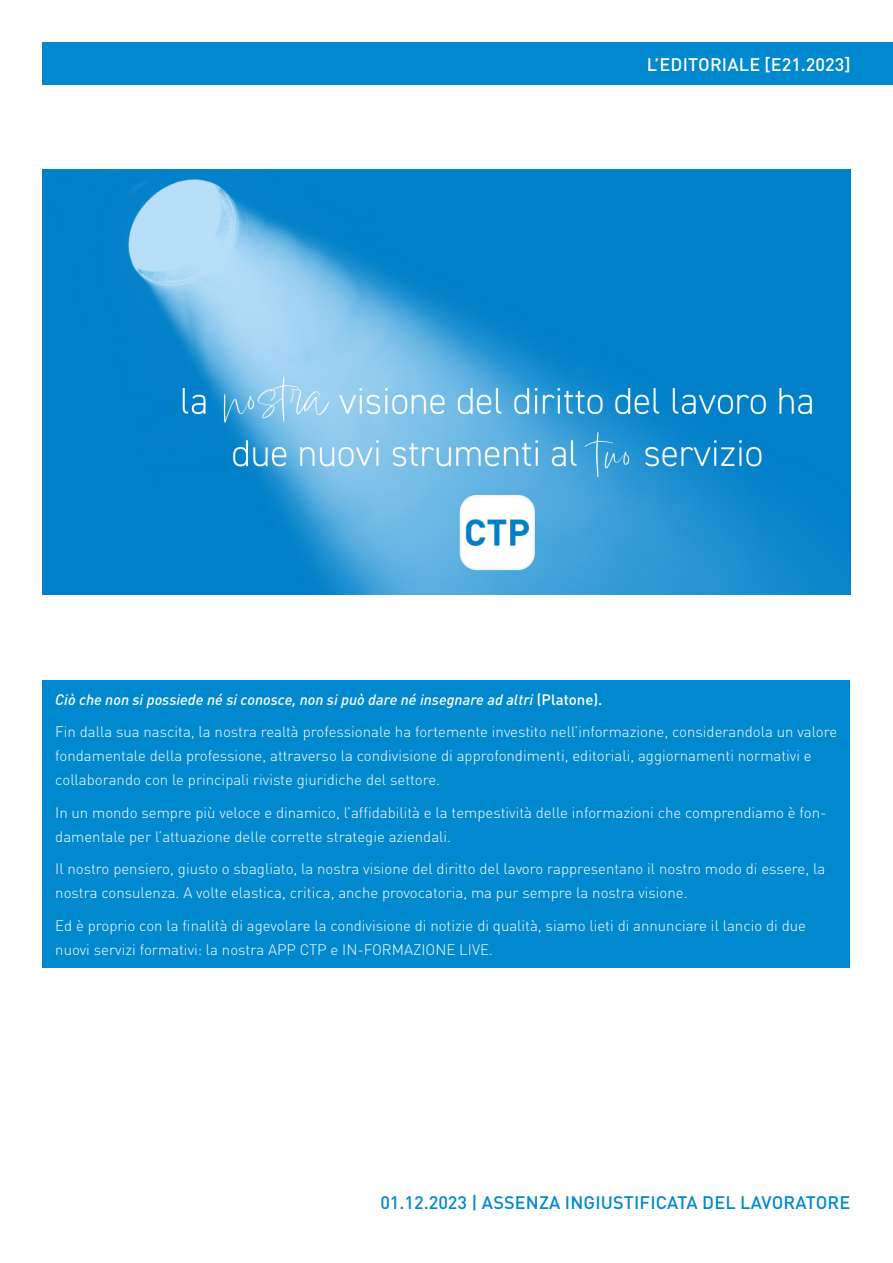
<style>
.page{position:relative;width:893px;height:1263px;background:#fff}
.page>*{position:absolute;margin:0;border:0;box-sizing:border-box;transform-origin:0 0}
.t1{font:500 18px "DINOT";letter-spacing:.01em;color:#0089cf}
.t2{font:500 18px "DINOT";letter-spacing:.01em;color:#fff}
.t3{font:300 15px/24px "DINOT";color:#fff}
.t4{font:italic 500 15px "DINOT";color:#fff}
.s1{font-style:normal}
</style>
<div class="page">
<div style="left:43px;top:43px;width:850px;height:42px;background:#0089cf"></div>
<img style="left:43px;top:170px;width:807px;height:425px">
<div style="left:43px;top:680px;width:807px;height:287px;background:#0089cf"></div>
<p class="t2" style="left:647px;top:50px;width:205px">L’EDITORIALE [E21.2023]</p>
<p class="t4" style="left:55px;top:688px;width:549px">Ciò che non si possiede né si conosce, non si può dare né insegnare ad altri <span class="s1">(Platone).</span></p>
<p class="t3" style="left:55px;top:718px;width:783px">Fin dalla sua nascita, la nostra realtà professionale ha fortemente investito nell’informazione, considerandola un valore fondamentale della professione, attraverso la condivisione di approfondimenti, editoriali, aggiornamenti normativi e collaborando con le principali riviste giuridiche del settore.</p>
<p class="t3" style="left:55px;top:799px;width:773px">In un mondo sempre più veloce e dinamico, l’affidabilità e la tempestività delle informazioni che comprendiamo è fon&shy;damentale per l’attuazione delle corrette strategie aziendali.</p>
<p class="t3" style="left:55px;top:855px;width:771px">Il nostro pensiero, giusto o sbagliato, la nostra visione del diritto del lavoro rappresentano il nostro modo di essere, la nostra consulenza. A volte elastica, critica, anche provocatoria, ma pur sempre la nostra visione.</p>
<p class="t3" style="left:55px;top:912px;width:752px">Ed è proprio con la finalità di agevolare la condivisione di notizie di qualità, siamo lieti di annunciare il lancio di due nuovi servizi formativi: la nostra APP CTP e IN-FORMAZIONE LIVE.</p>
<p class="t1" style="left:380px;top:1189px;width:471px">01.12.2023 | ASSENZA INGIUSTIFICATA DEL LAVORATORE</p>
</div>
